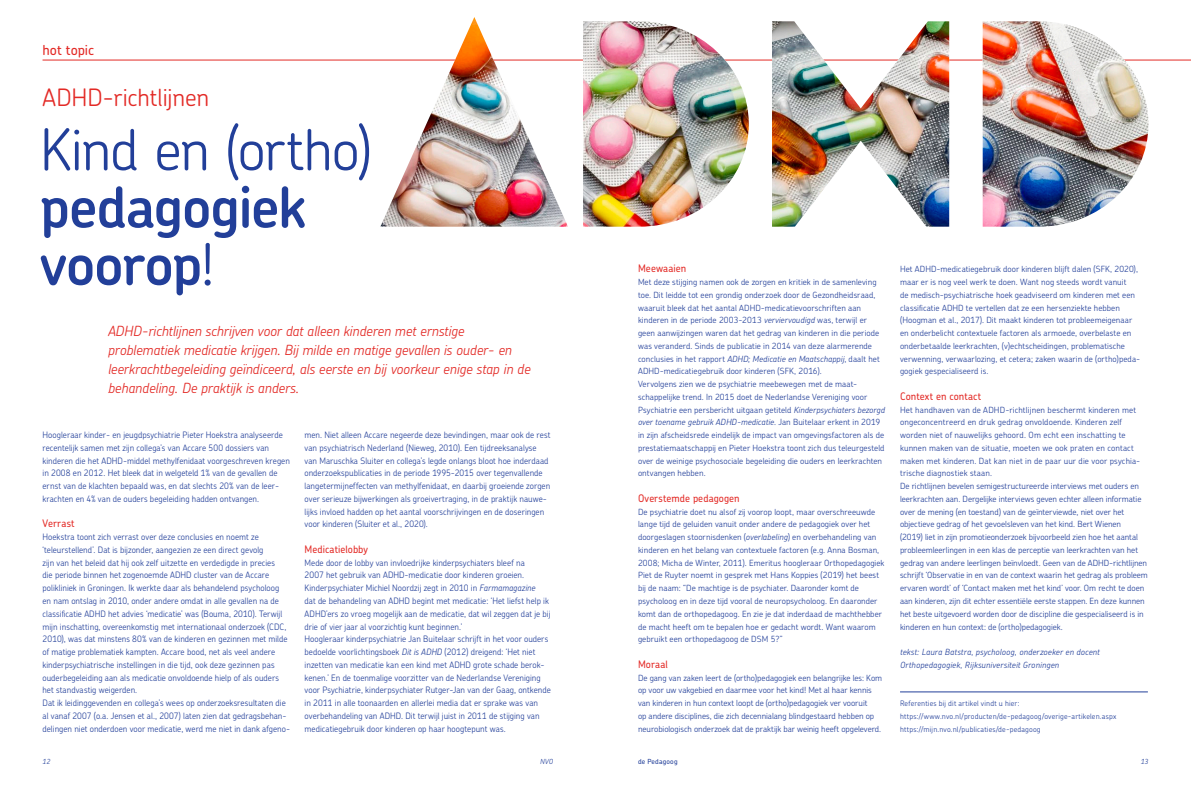
<style>
.page{position:relative;width:1191px;height:794px;background:#fff}
.page>*{position:absolute;margin:0;border:0;box-sizing:border-box;transform-origin:0 0}
.t1{font:600 57px/57.4px "Chevin Pro";letter-spacing:-.025em;color:#223f99}
.t2{font:300 24px "Chevin Pro";letter-spacing:-.005em;color:#e32a26}
.intro_lead{font:italic 300 14px/19.1px "Chevin Pro";letter-spacing:-.01em;color:#e32a26}
.rubriek{font:500 14px "Chevin Pro";letter-spacing:-.005em;color:#e32a26}
.tussenkop{font:500 10.4px "Chevin Pro";letter-spacing:.005em;color:#e32a26;scale:.96 1}
.Broodtekst{font:300 8.8px/12.8px "Chevin Pro";letter-spacing:.005em;color:#223f99;scale:.96 1}
.Broodtekst-2{font:300 8.5px/12.8px "Chevin Pro";letter-spacing:.005em;color:#223f99}
.Schrijfster_fotograa{font:italic 300 8.5px/12.8px "Chevin Pro";letter-spacing:.015em;color:#223f99}
.onderschrift_artikel{font:300 7.5px "Chevin Pro";letter-spacing:.02em;color:#223f99}
.t3{font:500 7px "Chevin Pro";letter-spacing:.025em;color:#223f99}
.t4{font:italic 300 7px "Chevin Pro";color:#223f99}
.s1{font-weight:300}
.s2{font-style:italic}
</style>
<div class="page">
<hr style="left:43px;top:60px;width:1148px;height:1px;background:#e32a26">
<img style="left:380px;top:17px;width:768px;height:210px">
<hr style="left:900px;top:691px;width:247px;height:1px;background:#223f99">
<p class="rubriek" style="left:43px;top:41px;width:53px">hot topic</p>
<h1 class="t2" style="left:43px;top:81px;width:168px">ADHD-richtlijnen</h1>
<h2 class="t1" style="left:40px;top:120px;width:333px"><span class="s1">Kind en (ortho) </span>pedagogiek voorop<span class="s1">!</span></h2>
<p class="intro_lead" style="left:108px;top:321px;width:424px">ADHD-richtlijnen schrijven voor dat alleen kinderen met ernstige problematiek medicatie krijgen. Bij milde en matige gevallen is ouder- en leerkrachtbegeleiding geïndiceerd, als eerste en bij voorkeur enige stap in de behandeling. De praktijk is anders.</p>
<p class="Broodtekst" style="left:43px;top:428px;width:259px">Hoogleraar kinder- en jeugdpsychiatrie Pieter Hoekstra analyseerde recentelijk samen met zijn collega’s van Accare 500 dossiers van kinderen die het ADHD-middel methylfenidaat voorgeschreven kregen in 2008 en 2012. Het bleek dat in welgeteld 1% van de gevallen de ernst van de klachten bepaald was, en dat slechts 20% van de leer&shy;krachten en 4% van de ouders begeleiding hadden ontvangen.</p>
<p class="tussenkop" style="left:43px;top:517px;width:35px">Verrast</p>
<p class="Broodtekst" style="left:43px;top:530px;width:257px">Hoekstra toont zich verrast over deze conclusies en noemt ze ‘teleurstellend’. Dat is bijzonder, aangezien ze een direct gevolg<br>zijn van het beleid dat hij ook zelf uitzette en verdedigde in precies die periode binnen het zogenoemde ADHD cluster van de Accare polikliniek in Groningen. Ik werkte daar als behandelend psycholoog en nam ontslag in 2010, onder andere omdat in alle gevallen na de classificatie ADHD het advies ‘medicatie’ was (Bouma, 2010). Terwijl mijn inschatting, overeenkomstig met internationaal onderzoek (CDC, 2010), was dat minstens 80% van de kinderen en gezinnen met milde of matige problematiek kampten. Accare bood, net als veel andere kinderpsychiatrische instellingen in die tijd, ook deze gezinnen pas ouderbegeleiding aan als medicatie onvoldoende hielp of als ouders het standvastig weigerden.</p>
<p class="Broodtekst" style="left:43px;top:696px;width:259px">Dat ik leidinggevenden en collega’s wees op onderzoeksresultaten die al vanaf 2007 (o.a. Jensen et al., 2007) laten zien dat gedragsbehan&shy;delingen niet onderdoen voor medicatie, werd me niet in dank afgeno-</p>
<p class="Broodtekst" style="left:304px;top:428px;width:258px">men. Niet alleen Accare negeerde deze bevindingen, maar ook de rest van psychiatrisch Nederland (Nieweg, 2010). Een tijdreeksanalyse van Maruschka Sluiter en collega’s legde onlangs bloot hoe inderdaad onderzoekspublicaties in de periode 1995-2015 over tegenvallende langetermijneffecten van methylfenidaat, en daarbij groeiende zorgen over serieuze bijwerkingen als groeivertraging, in de praktijk nauwe&shy;lijks invloed hadden op het aantal voorschrijvingen en de doseringen voor kinderen (Sluiter et al., 2020).</p>
<p class="tussenkop" style="left:304px;top:542px;width:68px">Medicatielobby</p>
<p class="Broodtekst" style="left:304px;top:556px;width:258px">Mede door de lobby van invloedrijke kinderpsychiaters bleef na<br>2007 het gebruik van ADHD-medicatie door kinderen groeien.<br>Kinderpsychiater Michiel Noordzij zegt in 2010 in <span class="s2">Farmamagazine<br></span>dat de behandeling van ADHD begint met medicatie: ‘Het liefst help ik ADHD’ers zo vroeg mogelijk aan de medicatie, dat wil zeggen dat je bij drie of vier jaar al voorzichtig kunt beginnen.’</p>
<p class="Broodtekst" style="left:304px;top:632px;width:258px">Hoogleraar kinderpsychiatrie Jan Buitelaar schrijft in het voor ouders bedoelde voorlichtingsboek <span class="s2">Dit is ADHD</span> (2012) dreigend: ‘Het niet inzetten van medicatie kan een kind met ADHD grote schade berok&shy;kenen.’ En de toenmalige voorzitter van de Nederlandse Vereniging voor Psychiatrie, kinderpsychiater Rutger-Jan van der Gaag, ontkende in 2011 in alle toonaarden en allerlei media dat er sprake was van overbehandeling van ADHD. Dit terwijl juist in 2011 de stijging van medicatiegebruik door kinderen op haar hoogtepunt was.</p>
<p class="tussenkop" style="left:638px;top:261px;width:52px">Meewaaien</p>
<p class="Broodtekst-2" style="left:638px;top:275px;width:243px">Met deze stijging namen ook de zorgen en kritiek in de samenleving toe. Dit leidde tot een grondig onderzoek door de Gezondheidsraad, waaruit bleek dat het aantal ADHD-medicatievoorschriften aan kinderen in de periode 2003-2013 <span class="s2">verviervoudigd</span> was, terwijl er geen aanwijzingen waren dat het gedrag van kinderen in die periode was veranderd. Sinds de publicatie in 2014 van deze alarmerende conclusies in het rapport <span class="s2">ADHD; Medicatie en Maatschappij</span>, daalt het ADHD-medicatiegebruik door kinderen (SFK, 2016).</p>
<p class="Broodtekst-2" style="left:638px;top:377px;width:248px">Vervolgens zien we de psychiatrie meebewegen met de maat&shy;schappelijke trend. In 2015 doet de Nederlandse Vereniging voor Psychiatrie een persbericht uitgaan getiteld <span class="s2">Kinderpsychiaters bezorgd over toename gebruik ADHD-medicatie</span>. Jan Buitelaar erkent in 2019 in zijn afscheidsrede eindelijk de impact van omgevingsfactoren als de prestatiemaatschappij en Pieter Hoekstra toont zich dus teleurgesteld over de weinige psychosociale begeleiding die ouders en leerkrachten ontvangen hebben.</p>
<p class="tussenkop" style="left:638px;top:491px;width:107px">Overstemde pedagogen</p>
<p class="Broodtekst-2" style="left:638px;top:505px;width:248px">De psychiatrie doet nu alsof zij voorop loopt, maar overschreeuwde lange tijd de geluiden vanuit onder andere de pedagogiek over het doorgeslagen stoornisdenken (<span class="s2">overlabeling</span>) en overbehandeling van kinderen en het belang van contextuele factoren (e.g. Anna Bosman, 2008; Micha de Winter, 2011). Emeritus hoogleraar Orthopedagogiek Piet de Ruyter noemt in gesprek met Hans Koppies (2019) het beest bij de naam: “De machtige is de psychiater. Daaronder komt de psycholoog en in deze tijd vooral de neuropsycholoog. En daaronder komt dan de orthopedagoog. En zie je dat inderdaad de machthebber de macht heeft om te bepalen hoe er gedacht wordt. Want waarom gebruikt een orthopedagoog de DSM 5?”</p>
<p class="tussenkop" style="left:638px;top:657px;width:33px">Moraal</p>
<p class="Broodtekst-2" style="left:638px;top:671px;width:246px">De gang van zaken leert de (ortho)pedagogiek een belangrijke les: Kom op voor uw vakgebied en daarmee voor het kind! Met al haar kennis van kinderen in hun context loopt de (ortho)pedagogiek ver vooruit<br>op andere disciplines, die zich decennialang blindgestaard hebben op neurobiologisch onderzoek dat de praktijk bar weinig heeft opgeleverd.</p>
<p class="Broodtekst-2" style="left:900px;top:262px;width:242px">Het ADHD-medicatiegebruik door kinderen blijft dalen (SFK, 2020), maar er is nog veel werk te doen. Want nog steeds wordt vanuit<br>de medisch-psychiatrische hoek geadviseerd om kinderen met een classificatie ADHD te vertellen dat ze een hersenziekte hebben (Hoogman et al., 2017). Dit maakt kinderen tot probleemeigenaar en onderbelicht contextuele factoren als armoede, overbelaste en onderbetaalde leerkrachten, (v)echtscheidingen, problematische verwenning, verwaarlozing, et cetera; zaken waarin de (ortho)peda&shy;gogiek gespecialiseerd is.</p>
<p class="tussenkop" style="left:900px;top:389px;width:86px">Context en contact</p>
<p class="Broodtekst-2" style="left:900px;top:403px;width:242px">Het handhaven van de ADHD-richtlijnen beschermt kinderen met ongeconcentreerd en druk gedrag onvoldoende. Kinderen zelf worden niet of nauwelijks gehoord. Om echt een inschatting te kunnen maken van de situatie, moeten we ook praten en contact maken met kinderen. Dat kan niet in de paar uur die voor psychia&shy;trische diagnostiek staan.</p>
<p class="Broodtekst-2" style="left:900px;top:479px;width:249px">De richtlijnen bevelen semigestructureerde interviews met ouders en leerkrachten aan. Dergelijke interviews geven echter alleen informatie over de mening (en toestand) van de geïnterviewde, niet over het objectieve gedrag of het gevoelsleven van het kind. Bert Wienen<br>(2019) liet in zijn promotieonderzoek bijvoorbeeld zien hoe het aantal probleemleerlingen in een klas de perceptie van leerkrachten van het gedrag van andere leerlingen beïnvloedt. Geen van de ADHD-richtlijnen schrijft ‘Observatie in en van de context waarin het gedrag als probleem ervaren wordt’ of ‘Contact maken met het kind’ voor. Om recht te doen aan kinderen, zijn dit echter essentiële eerste stappen. En deze kunnen het beste uitgevoerd worden door de discipline die gespecialiseerd is in kinderen en hun context: de (ortho)pedagogiek.</p>
<p class="Schrijfster_fotograa" style="left:900px;top:645px;width:201px">tekst: Laura Batstra, psycholoog, onderzoeker en docent<br>Orthopedagogiek, Rijksuniversiteit Groningen</p>
<p class="onderschrift_artikel" style="left:900px;top:698px;width:121px">Referenties bij dit artikel vindt u hier:</p>
<p class="onderschrift_artikel" style="left:900px;top:711px;width:218px">https://www.nvo.nl/producten/de-pedagoog/overige-artikelen.aspx</p>
<p class="onderschrift_artikel" style="left:900px;top:724px;width:142px">https://mijn.nvo.nl/publicaties/de-pedagoog</p>
<p class="t4" style="left:43px;top:756px;width:9px">12</p>
<p class="t4" style="left:540px;top:756px;width:14px">NVO</p>
<p class="t3" style="left:638px;top:756px;width:41px">de Pedagoog</p>
<p class="t4" style="left:1140px;top:756px;width:9px">13</p>
</div>
